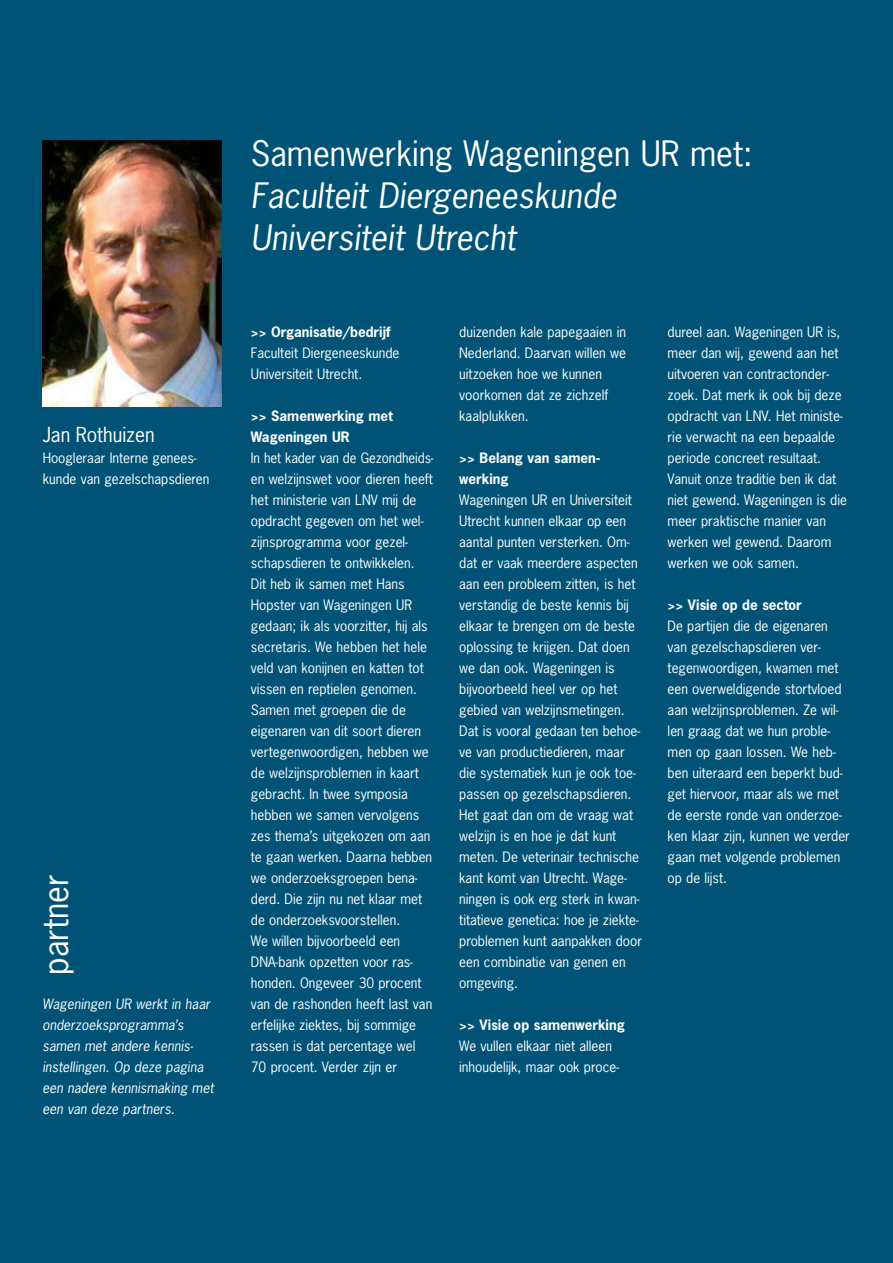
<style>
.page{position:relative;width:893px;height:1263px;background:#fff}
.page>*{position:absolute;margin:0;border:0;box-sizing:border-box;transform-origin:0 0}
.t1{font:33px/42px "News Gothic";color:#fff}
.t2{font:19.5px "News Gothic";color:#fff}
.t3{font:13.5px/21px "News Gothic";color:#fff}
.t4{font:700 13.5px/21px "News Gothic";color:#fff}
</style>
<div class="page">
<div style="left:1px;top:0;width:892px;height:1263px;background:#005376"></div>
<img style="left:43px;top:140px;width:178px;height:267px">
<h2 class="t2" style="left:43px;top:426px;width:114px">Jan Rothuizen</h2>
<p class="t3" style="left:43px;top:448px;width:168px">Hoogleraar Interne genees - kunde van gezelschapsdieren</p>
<h1 class="t1" style="left:38px;top:975px;width:102px;rotate:-90deg">partner</h1>
<p class="t3" style="left:43px;top:994px;width:174px">Wageningen UR werkt in haar onderzoeksprogramma’s samen met andere kennis - instellingen. Op deze pagina een nadere kennismaking met een van deze partners.</p>
<h1 class="t1" style="left:251px;top:135px;width:503px">Samenwerking Wageningen UR met:<br>Faculteit Diergeneeskunde<br>Universiteit Utrecht</h1>
<p class="t4" style="left:251px;top:322px;width:141px">&gt;&gt; Organisatie/bedrijf</p>
<p class="t3" style="left:251px;top:343px;width:150px">Faculteit Diergeneeskunde<br>Universiteit Utrecht.</p>
<p class="t4" style="left:251px;top:406px;width:143px">&gt;&gt; Samenwerking met<br>Wageningen UR</p>
<p class="t3" style="left:251px;top:448px;width:184px">In het kader van de Gezondheids&shy;en welzijnswet voor dieren heeft het ministerie van LNV mij de opdracht gege ven om het wel - zijnsprogramma voor gezel - schaps dieren te ont wikkelen.<br>Dit heb ik samen met Hans<br>Hopster van Wageningen UR gedaan; ik als voorzitter, hij als secretaris. We hebben het hele veld van konijnen en katten tot vissen en reptielen genomen.<br>Samen met groepen die de eigenaren van dit soort dieren vertegenwoordigen, hebben we de welzijnsproblemen in kaart gebracht. In twee symposia hebben we samen vervolgens zes thema’s uitgekozen om aan te gaan werken. Daarna hebben we onderzoeksgroepen bena - derd. Die zijn nu net klaar met de onderzoeksvoorstellen.<br>We willen bijvoorbeeld een<br>DNA-bank opzetten voor ras - honden. Ongeveer 30 procent van de rashonden heeft last van erfe lijke ziektes, bij sommige rassen is dat percentage wel<br>70 procent. Verder zijn er</p>
<p class="t3" style="left:459px;top:322px;width:168px">duizenden kale papegaaien in<br>Neder land. Daarvan willen we uitzoeken hoe we kunnen voorkomen dat ze zichzelf kaalplukken.</p>
<p class="t4" style="left:459px;top:448px;width:143px">&gt;&gt; Belang van samen - werking</p>
<p class="t3" style="left:459px;top:490px;width:184px">Wageningen UR en Universiteit<br>Utrecht kunnen elkaar op een aantal punten versterken. Om - dat er vaak meerdere aspec ten aan een probleem zitten, is het verstandig de beste kennis bij elkaar te bren gen om de beste oplossing te krijgen. Dat doen we dan ook. Wageningen is bijvoorbeeld heel ver op het gebied van welzijns metingen.<br>Dat is vooral gedaan ten behoe - ve van productie dieren, maar die systematiek kun je ook toe - passen op ge zel schaps dieren.<br>Het gaat dan om de vraag wat welzijn is en hoe je dat kunt meten. De veterinair technische kant komt van Utrecht. Wage - nin gen is ook erg sterk in kwan - titatieve gene tica: hoe je ziekte - problemen kunt aanpakken door een com bi natie van genen en om geving.</p>
<p class="t4" style="left:459px;top:1015px;width:167px">&gt;&gt; Visie op samenwerking</p>
<p class="t3" style="left:459px;top:1036px;width:161px">We vullen elkaar niet alleen inhoudelijk, maar ook proce -</p>
<p class="t3" style="left:668px;top:322px;width:181px">dureel aan. Wageningen UR is, meer dan wij, gewend aan het uitvoeren van contractonder - zoek. Dat merk ik ook bij deze opdracht van LNV. Het ministe - rie verwacht na een bepaalde periode concreet resultaat.<br>Vanuit onze traditie ben ik dat niet gewend. Wageningen is die meer praktische manier van werken wel gewend. Daarom werken we ook samen.</p>
<p class="t4" style="left:668px;top:595px;width:136px">&gt;&gt; Visie op de sector</p>
<p class="t3" style="left:668px;top:616px;width:184px">De partijen die de eigenaren van gezelschapsdieren ver - tegen woordigen, kwamen met een overweldigende stortvloed aan welzijnsproblemen. Ze wil - len graag dat we hun proble - men op gaan lossen. We heb - ben uiteraard een beperkt bud - get hiervoor, maar als we met de eerste ronde van onderzoe - ken klaar zijn, kunnen we verder gaan met volgende problemen op de lijst.</p>
</div>
